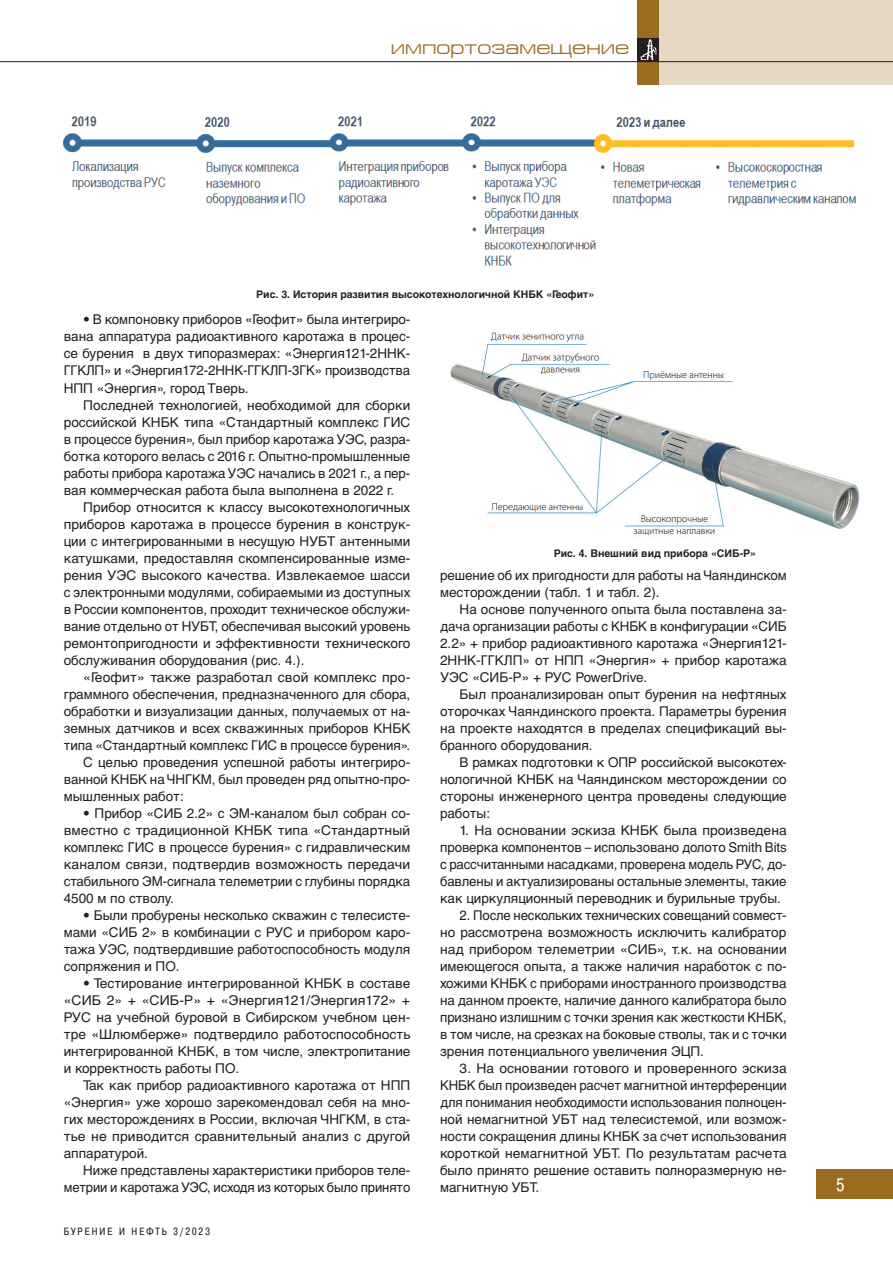
<style>
.page{position:relative;width:893px;height:1263px;background:#fff}
.page>*{position:absolute;margin:0;border:0;box-sizing:border-box;transform-origin:0 0}
.t1{font:19.5px "Europe Ext";color:#9a6c20}
.t2{font:18px "Pragmatica Cond C";color:#fff}
.t3{font:13.5px/17px "Helvetica Cyr Upright";color:#231f20;text-align:justify}
.t4{font:700 10.5px "Helvetica Cyr";color:#231f20}
.t5{font:10.5px "Pragmatica Cond C";letter-spacing:.2em;color:#231f20}
</style>
<div class="page">
<div style="left:638px;top:0;width:255px;height:85px;background:#e5d7c2"></div>
<div style="left:638px;top:0;width:21px;height:85px;background:#9a6c20"></div>
<div style="left:638px;top:38px;width:21px;height:23px;background:#231f20"></div>
<svg style="left:640px;top:39px;width:17px;height:21px"></svg>
<hr style="left:0;top:61px;width:893px;height:1px;background:#231f20">
<div style="left:816px;top:1169px;width:77px;height:30px;background:#9a6c20"></div>
<img style="left:64px;top:116px;width:793px;height:150px">
<img style="left:450px;top:332px;width:410px;height:205px">
<h1 class="t1" style="left:391px;top:37px;width:240px">импортозамещение</h1>
<p class="t4" style="left:256px;top:288px;width:339px">Рис. 3. История развития высокотехнологичной КНБК «Геофит»</p>
<p class="t3" style="left:64px;top:311px;width:348px;text-indent:20px">• В компоновку приборов «Геофит» была интегриро&shy;вана аппаратура радиоактивного каротажа в процес&shy;се бурения в двух типоразмерах: «Энергия121-2ННК-ГГКЛП» и «Энергия172-2ННК-ГГКЛП-3ГК» производства НПП «Энергия», город Тверь.</p>
<p class="t3" style="left:64px;top:396px;width:348px;text-indent:20px">Последней технологией, необходимой для сборки российской КНБК типа «Стандартный комплекс ГИС в процессе бурения», был прибор каротажа УЭС, разра&shy;ботка которого велась с 2016 г. Опытно-промышленные работы прибора каротажа УЭС начались в 2021 г., а пер&shy;вая коммерческая работа была выполнена в 2022 г.</p>
<p class="t3" style="left:64px;top:498px;width:348px;text-indent:20px">Прибор относится к классу высокотехнологичных приборов каротажа в процессе бурения в конструк&shy;ции с интегрированными в несущую НУБТ антенными катушками, предоставляя скомпенсированные изме&shy;рения УЭС высокого качества. Извлекаемое шасси с электронными модулями, собираемыми из доступных в России компонентов, проходит техническое обслужи&shy;вание отдельно от НУБТ, обеспечивая высокий уровень ремонтопригодности и эффективности технического обслуживания оборудования (рис. 4.).</p>
<p class="t3" style="left:83px;top:668px;width:329px">«Геофит» также разработал свой комплекс про-</p>
<p class="t3" style="left:64px;top:685px;width:348px">граммного обеспечения, предназначенного для сбора,</p>
<p class="t3" style="left:64px;top:702px;width:348px">обработки и визуализации данных, получаемых от на-</p>
<p class="t3" style="left:64px;top:719px;width:348px">земных датчиков и всех скважинных приборов КНБК</p>
<p class="t3" style="left:64px;top:736px;width:348px">типа «Стандартный комплекс ГИС в процессе бурения».</p>
<p class="t3" style="left:83px;top:754px;width:329px">С целью проведения успешной работы интегриро-</p>
<p class="t3" style="left:64px;top:771px;width:348px">ванной КНБК на ЧНГКМ, был проведен ряд опытно-про-</p>
<p class="t3" style="left:64px;top:788px;width:122px">мышленных работ:</p>
<p class="t3" style="left:64px;top:805px;width:348px;text-indent:19px">• Прибор «СИБ 2.2» с ЭМ-каналом был собран со&shy;вместно с традиционной КНБК типа «Стандартный комплекс ГИС в процессе бурения» с гидравлическим каналом связи, подтвердив возможность передачи стабильного ЭМ-сигнала телеметрии с глубины порядка 4500 м по стволу.</p>
<p class="t3" style="left:64px;top:907px;width:348px;text-indent:20px">• Были пробурены несколько скважин с телесисте&shy;мами «СИБ 2» в комбинации с РУС и прибором каро&shy;тажа УЭС, подтвердившие работоспособность модуля сопряжения и ПО.</p>
<p class="t3" style="left:64px;top:975px;width:348px;text-indent:20px">• Тестирование интегрированной КНБК в составе «СИБ 2» + «СИБ-Р» + «Энергия121/Энергия172» + РУС на учебной буровой в Сибирском учебном цен&shy;тре «Шлюмберже» подтвердило работоспособность интегрированной КНБК, в том числе, электропитание и корректность работы ПО.</p>
<p class="t3" style="left:64px;top:1077px;width:348px;text-indent:20px">Так как прибор радиоактивного каротажа от НПП «Энергия» уже хорошо зарекомендовал себя на мно&shy;гих месторождениях в России, включая ЧНГКМ, в ста&shy;тье не приводится сравнительный анализ с другой аппаратурой.</p>
<p class="t3" style="left:64px;top:1162px;width:348px;text-align:right">Ниже представлены характеристики приборов теле&shy;метрии и каротажа УЭС, исходя из которых было принято</p>
<p class="t5" style="left:64px;top:1226px;width:148px">БУРЕНИЕ И НЕФТЬ 3/2023</p>
<p class="t4" style="left:554px;top:547px;width:204px">Рис. 4. Внешний вид прибора «СИБ-Р»</p>
<p class="t3" style="left:440px;top:566px;width:348px">решение об их пригодности для работы на Чаяндинском месторождении (табл. 1 и табл. 2).</p>
<p class="t3" style="left:440px;top:600px;width:348px;text-indent:19px">На основе полученного опыта была поставлена за&shy;дача организации работы с КНБК в конфигурации «СИБ 2.2» + прибор радиоактивного каротажа «Энергия121- 2ННК-ГГКЛП» от НПП «Энергия» + прибор каротажа УЭС «СИБ-Р» + РУС PowerDrive.</p>
<p class="t3" style="left:440px;top:685px;width:348px;text-indent:20px">Был проанализирован опыт бурения на нефтяных оторочках Чаяндинского проекта. Параметры бурения на проекте находятся в пределах спецификаций вы&shy;бранного оборудования.</p>
<p class="t3" style="left:440px;top:754px;width:348px;text-indent:19px">В рамках подготовки к ОПР российской высокотех&shy;нологичной КНБК на Чаяндинском месторождении со стороны инженерного центра проведены следующие работы:</p>
<p class="t3" style="left:440px;top:822px;width:348px;text-indent:20px">1. На основании эскиза КНБК была произведена проверка компонентов – использовано долото Smith Bits с рассчитанными насадками, проверена модель РУС, до&shy;бавлены и актуализированы остальные элементы, такие как циркуляционный переводник и бурильные трубы.</p>
<p class="t3" style="left:440px;top:907px;width:348px;text-indent:20px">2. После нескольких технических совещаний совмест&shy;но рассмотрена возможность исключить калибратор над прибором телеметрии «СИБ», т.к. на основании имеющегося опыта, а также наличия наработок с по&shy;хожими КНБК с приборами иностранного производства на данном проекте, наличие данного калибратора было признано излишним с точки зрения как жесткости КНБК, в том числе, на срезках на боковые стволы, так и с точки зрения потенциального увеличения ЭЦП.</p>
<p class="t3" style="left:440px;top:1060px;width:348px;text-indent:20px">3. На основании готового и проверенного эскиза КНБК был произведен расчет магнитной интерференции для понимания необходимости использования полноцен&shy;ной немагнитной УБТ над телесистемой, или возмож&shy;ности сокращения длины КНБК за счет использования короткой немагнитной УБТ. По результатам расчета было принято решение оставить полноразмерную не&shy;магнитную УБТ.</p>
<h2 class="t2" style="left:836px;top:1175px;width:9px">5</h2>
</div>
